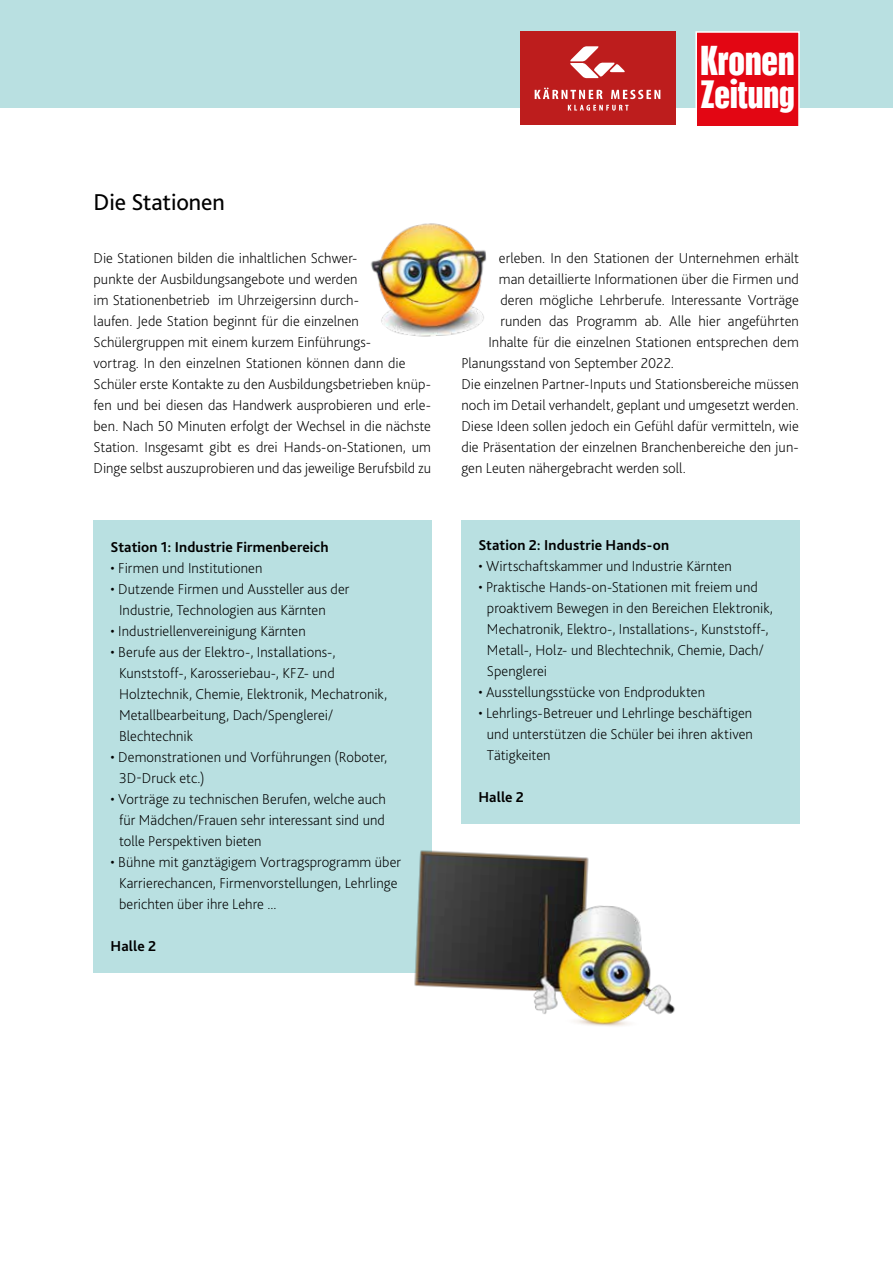
<style>
.page{position:relative;width:893px;height:1263px;background:#fff}
.page>*{position:absolute;margin:0;border:0;box-sizing:border-box;transform-origin:0 0}
.t1{font:700 40.65px "Placard Comp";color:#fff}
.t2{font:700 38.4px "Placard Comp";color:#fff}
.t3{font:24px "Bliss Pro";letter-spacing:-.005em;color:#000}
.t4{font:200 15px/21px "Bliss Pro";letter-spacing:.005em;color:#000}
.t5{font:700 15px "Bliss Pro";letter-spacing:.01em;color:#000}
</style>
<div class="page">
<div style="left:94px;top:520px;width:338px;height:453px;background:#b9e0e1"></div>
<div style="left:461px;top:520px;width:338px;height:303px;background:#b9e0e1"></div>
<div style="left:0;top:0;width:893px;height:108px;background:#b9e0e1"></div>
<div style="left:697px;top:33px;width:101px;height:93px;background:#e30613"></div>
<div style="left:695px;top:31px;width:105px;height:98px;border:2px solid #fff"></div>
<img style="left:371px;top:223px;width:116px;height:114px">
<img style="left:414px;top:850px;width:261px;height:176px">
<div style="left:520px;top:31px;width:155px;height:94px;background:#bd1d1d"></div>
<svg style="left:570px;top:46px;width:55px;height:32px"></svg>
<svg style="left:568px;top:105px;width:60px;height:6px"></svg>
<svg style="left:535px;top:88px;width:125px;height:11px"></svg>
<h3 class="t3" style="left:94px;top:187px;width:133px">Die Stationen</h3>
<h1 class="t1" style="left:700px;top:38px;width:96px">Kronen</h1>
<h2 class="t2" style="left:701px;top:73px;width:96px">Zeitung</h2>
<p class="t4" style="left:94px;top:248px;width:339px">Die Stationen bilden die inhaltlichen Schwer-<br>punkte der Ausbildungsangebote und werden<br>im Stationenbetrieb im Uhrzeigersinn durch-<br>laufen. Jede Station beginnt für die einzelnen Schülergruppen mit einem kurzem Einführungs-<br>vortrag. In den einzelnen Stationen können dann die Schüler erste Kontakte zu den Ausbildungsbetrieben knüp&shy;fen und bei diesen das Handwerk ausprobieren und erle&shy;ben. Nach 50 Minuten erfolgt der Wechsel in die nächste Station. Insgesamt gibt es drei Hands-on-Stationen, um Dinge selbst auszuprobieren und das jeweilige Berufsbild zu</p>
<p class="t4" style="left:499px;top:248px;width:302px">erleben. In den Stationen der Unternehmen erhält</p>
<p class="t4" style="left:499px;top:269px;width:302px">man detaillierte Informationen über die Firmen und</p>
<p class="t4" style="left:500px;top:290px;width:300px">deren mögliche Lehrberufe. Interessante Vorträge</p>
<p class="t4" style="left:500px;top:311px;width:300px">runden das Programm ab. Alle hier angeführten</p>
<p class="t4" style="left:488px;top:332px;width:312px">Inhalte für die einzelnen Stationen entsprechen dem</p>
<p class="t4" style="left:461px;top:353px;width:214px">Planungsstand von September 2022.</p>
<p class="t4" style="left:461px;top:374px;width:339px">Die einzelnen Partner-Inputs und Stationsbereiche müssen</p>
<p class="t4" style="left:461px;top:395px;width:339px">noch im Detail verhandelt, geplant und umgesetzt werden.</p>
<p class="t4" style="left:461px;top:416px;width:339px">Diese Ideen sollen jedoch ein Gefühl dafür vermitteln, wie</p>
<p class="t4" style="left:461px;top:437px;width:339px">die Präsentation der einzelnen Branchenbereiche den jun-</p>
<p class="t4" style="left:461px;top:458px;width:226px">gen Leuten nähergebracht werden soll.</p>
<p class="t5" style="left:111px;top:537px;width:220px">Station 1: Industrie Firmenbereich</p>
<p class="t4" style="left:111px;top:557px;width:153px">• Firmen und Institutionen</p>
<p class="t4" style="left:119px;top:578px;width:232px;text-indent:-9px">• Dutzende Firmen und Aussteller aus der<br>Industrie, Technologien aus Kärnten</p>
<p class="t4" style="left:111px;top:620px;width:197px">• Industriellenvereinigung Kärnten</p>
<p class="t4" style="left:119px;top:641px;width:270px;text-indent:-9px">• Berufe aus der Elektro-, Installations-, Kunststoff-, Karosseriebau-, KFZ- und Holztechnik, Chemie, Elektronik, Mechatronik, Metallbearbeitung, Dach/Spenglerei/ Blechtechnik</p>
<p class="t4" style="left:119px;top:746px;width:270px;text-indent:-9px">• Demonstrationen und Vorführungen (Roboter,<br>3D-Druck etc.)</p>
<p class="t4" style="left:119px;top:788px;width:268px;text-align:justify;text-indent:-9px">• Vorträge zu technischen Berufen, welche auch für Mädchen/Frauen sehr interessant sind und tolle Perspektiven bieten</p>
<p class="t4" style="left:119px;top:851px;width:283px;text-indent:-9px">• Bühne mit ganztägigem Vortragsprogramm über<br>Karrierechancen, Firmenvorstellungen, Lehrlinge berichten über ihre Lehre ...</p>
<p class="t5" style="left:111px;top:936px;width:47px">Halle 2</p>
<p class="t5" style="left:478px;top:535px;width:192px">Station 2: Industrie Hands-on</p>
<p class="t4" style="left:478px;top:555px;width:255px">• Wirtschaftskammer und Industrie Kärnten</p>
<p class="t4" style="left:487px;top:576px;width:287px;text-indent:-9px">• Praktische Hands-on-Stationen mit freiem und proaktivem Bewegen in den Bereichen Elektronik, Mechatronik, Elektro-, Installations-, Kunststoff-, Metall-, Holz- und Blechtechnik, Chemie, Dach/ Spenglerei</p>
<p class="t4" style="left:478px;top:681px;width:228px">• Ausstellungsstücke von Endprodukten</p>
<p class="t4" style="left:487px;top:702px;width:268px;text-align:justify;text-indent:-9px">• Lehrlings-Betreuer und Lehrlinge beschäftigen und unterstützen die Schüler bei ihren aktiven Tätigkeiten</p>
<p class="t5" style="left:478px;top:787px;width:47px">Halle 2</p>
</div>
